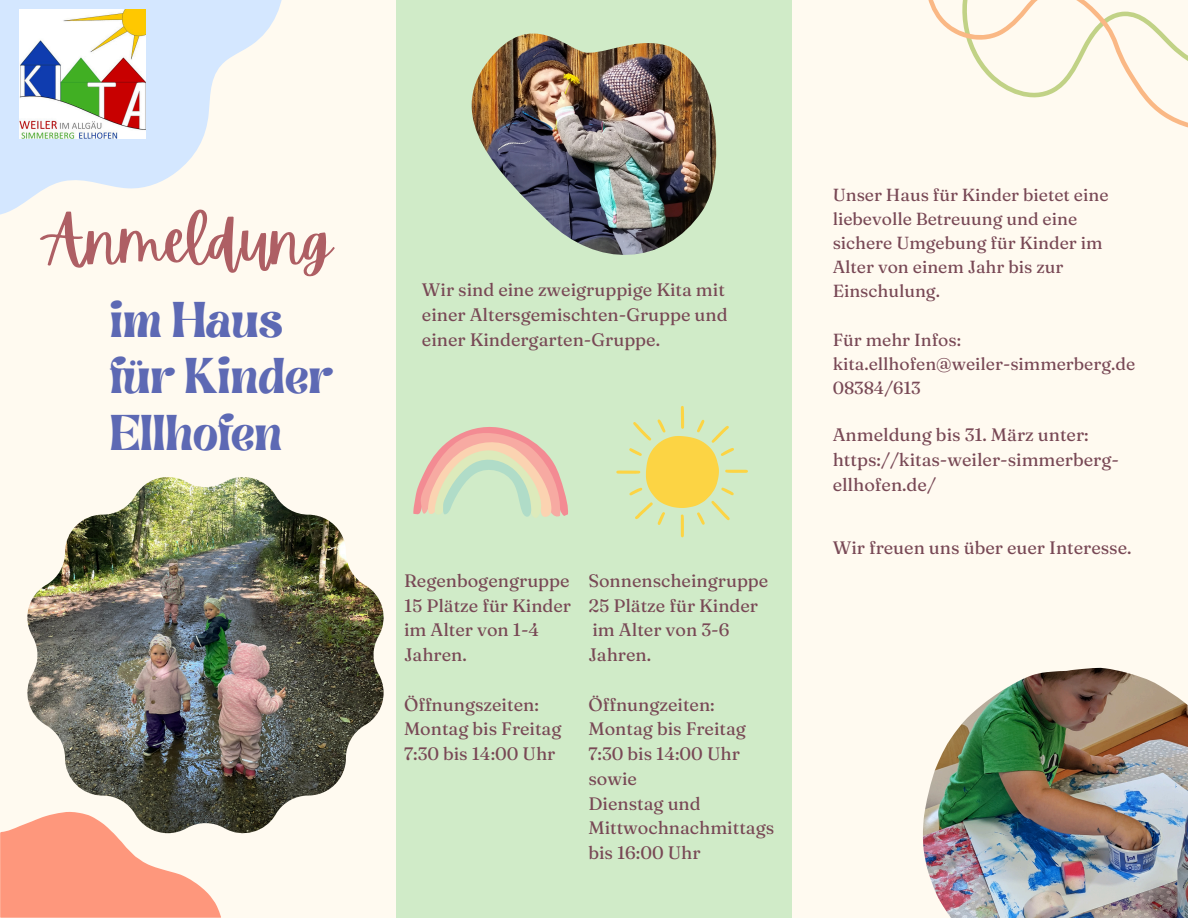
<style>
.page{position:relative;width:1188px;height:918px;background:#fffaf0}
.page>*{position:absolute;margin:0;border:0;box-sizing:border-box;transform-origin:0 0}
.t1{font:60.9px "Apricots";color:#ae5f64}
.t2{font:40.35px/56.2px "Brasika Display";color:#5d69b4}
.t3{font:18px/24.8px "Fraunces 9 pt";color:#784855}
.t4{font:17.55px/24px "Fraunces 9 pt";color:#784855}
</style>
<div class="page">
<div style="left:396px;top:0;width:396px;height:918px;background:#d0ebc8"></div>
<svg style="left:0;top:0;width:282px;height:215px;fill:#d4e7ff"></svg>
<img style="left:27px;top:477px;width:357px;height:356px">
<svg style="left:0;top:812px;width:221px;height:105px"></svg>
<svg style="left:928px;top:0;width:260px;height:128px"></svg>
<img style="left:472px;top:34px;width:244px;height:221px">
<img style="left:923px;top:668px;width:265px;height:250px">
<svg style="left:413px;top:427px;width:155px;height:91px"></svg>
<svg style="left:616px;top:406px;width:132px;height:131px"></svg>
<img style="left:20px;top:10px;width:126px;height:129px">
<p class="t1" style="left:45px;top:207px;width:289px">Anmeldung</p>
<p class="t2" style="left:110px;top:294px;width:224px">im Haus für Kinder<br>Ellhofen</p>
<h2 class="t3" style="left:422px;top:277px;width:307px">Wir sind eine zweigruppige Kita mit einer Altersgemischten-Gruppe und einer Kindergarten-Gruppe.</h2>
<p class="t3" style="left:404px;top:568px;width:167px">Regenbogengruppe</p>
<p class="t3" style="left:404px;top:593px;width:169px">15 Plätze für Kinder im Alter von 1-4<br>Jahren.</p>
<p class="t3" style="left:404px;top:692px;width:136px">Öffnungszeiten:</p>
<p class="t3" style="left:404px;top:717px;width:159px">Montag bis Freitag</p>
<p class="t3" style="left:404px;top:741px;width:153px">7:30 bis 14:00 Uhr</p>
<p class="t3" style="left:588px;top:568px;width:181px">Sonnenscheingruppe</p>
<p class="t3" style="left:588px;top:593px;width:171px">25 Plätze für Kinder</p>
<p class="t3" style="left:588px;top:618px;width:142px">im Alter von 3-6<br>Jahren.</p>
<p class="t3" style="left:588px;top:692px;width:128px">Öffnungzeiten:</p>
<p class="t3" style="left:588px;top:717px;width:159px">Montag bis Freitag</p>
<p class="t3" style="left:588px;top:741px;width:153px">7:30 bis 14:00 Uhr</p>
<p class="t3" style="left:588px;top:766px;width:50px">sowie</p>
<p class="t3" style="left:588px;top:791px;width:187px">Dienstag und<br>Mittwochnachmittags bis 16:00 Uhr</p>
<p class="t4" style="left:833px;top:183px;width:277px">Unser Haus für Kinder bietet eine liebevolle Betreuung und eine sichere Umgebung für Kinder im<br>Alter von einem Jahr bis zur<br>Einschulung.</p>
<p class="t4" style="left:833px;top:327px;width:130px">Für mehr Infos:</p>
<p class="t4" style="left:833px;top:351px;width:304px">kita.ellhofen@weiler-simmerberg.de</p>
<p class="t4" style="left:833px;top:375px;width:90px">08384/613</p>
<p class="t3" style="left:833px;top:423px;width:257px">Anmeldung bis 31. März unter:</p>
<p class="t3" style="left:833px;top:447px;width:288px">https://kitas-weiler-simmerberg&shy;ellhofen.de/</p>
<p class="t3" style="left:833px;top:535px;width:300px">Wir freuen uns über euer Interesse.</p>
</div>
